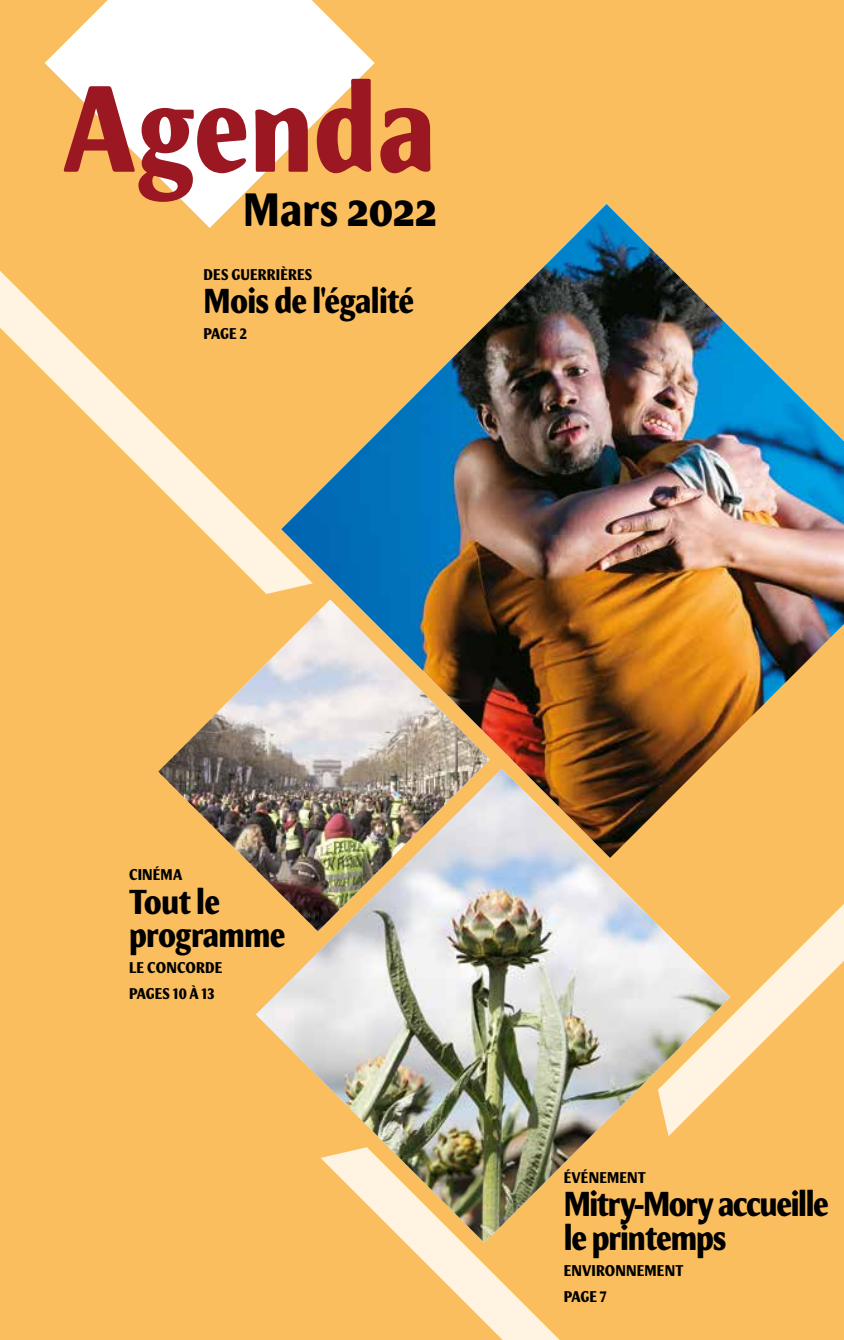
<style>
.page{position:relative;width:844px;height:1340px;background:#fff}
.page>*{position:absolute;margin:0;border:0;box-sizing:border-box;transform-origin:0 0}
.t1{font:700 condensed 123.9px "Meadow Pro";color:#9b1823}
.t2{font:700 condensed 47.25px "Meadow Pro";color:#000}
.t3{font:700 condensed 35px/33.2px "Meadow Pro";letter-spacing:-.03em;color:#000}
.t4{font:700 condensed 15.75px/25.9px "Meadow Pro";letter-spacing:.01em;color:#000}
</style>
<div class="page">
<div style="left:0;top:0;width:843px;height:1339px;background:#fbbe5e"></div>
<svg style="left:730px;top:905px;width:113px;height:170px"></svg>
<svg style="left:0;top:271px;width:281px;height:323px"></svg>
<svg style="left:405px;top:1242px;width:154px;height:97px"></svg>
<svg style="left:45px;top:0;width:329px;height:228px;fill:#fff"></svg>
<img style="left:281px;top:204px;width:562px;height:564px">
<img style="left:256px;top:768px;width:474px;height:474px">
<img style="left:158px;top:599px;width:332px;height:332px">
<h1 class="t1" style="left:63px;top:55px;width:374px">Agenda</h1>
<h2 class="t2" style="left:243px;top:182px;width:195px">Mars 2022</h2>
<p class="t4" style="left:203px;top:261px;width:110px">DES GUERRIÈRES</p>
<h3 class="t3" style="left:203px;top:284px;width:212px">Mois de l'égalité</h3>
<p class="t4" style="left:203px;top:321px;width:45px">PAGE 2</p>
<p class="t4" style="left:129px;top:862px;width:55px">CINÉMA</p>
<h3 class="t3" style="left:129px;top:885px;width:158px">Tout le programme</h3>
<p class="t4" style="left:129px;top:954px;width:95px">LE CONCORDE<br>PAGES 10 À 13</p>
<p class="t4" style="left:563px;top:1164px;width:83px">ÉVÉNEMENT</p>
<h3 class="t3" style="left:563px;top:1187px;width:267px">Mitry-Mory accueille le printemps</h3>
<p class="t4" style="left:563px;top:1257px;width:121px">ENVIRONNEMENT<br>PAGE 7</p>
</div>
